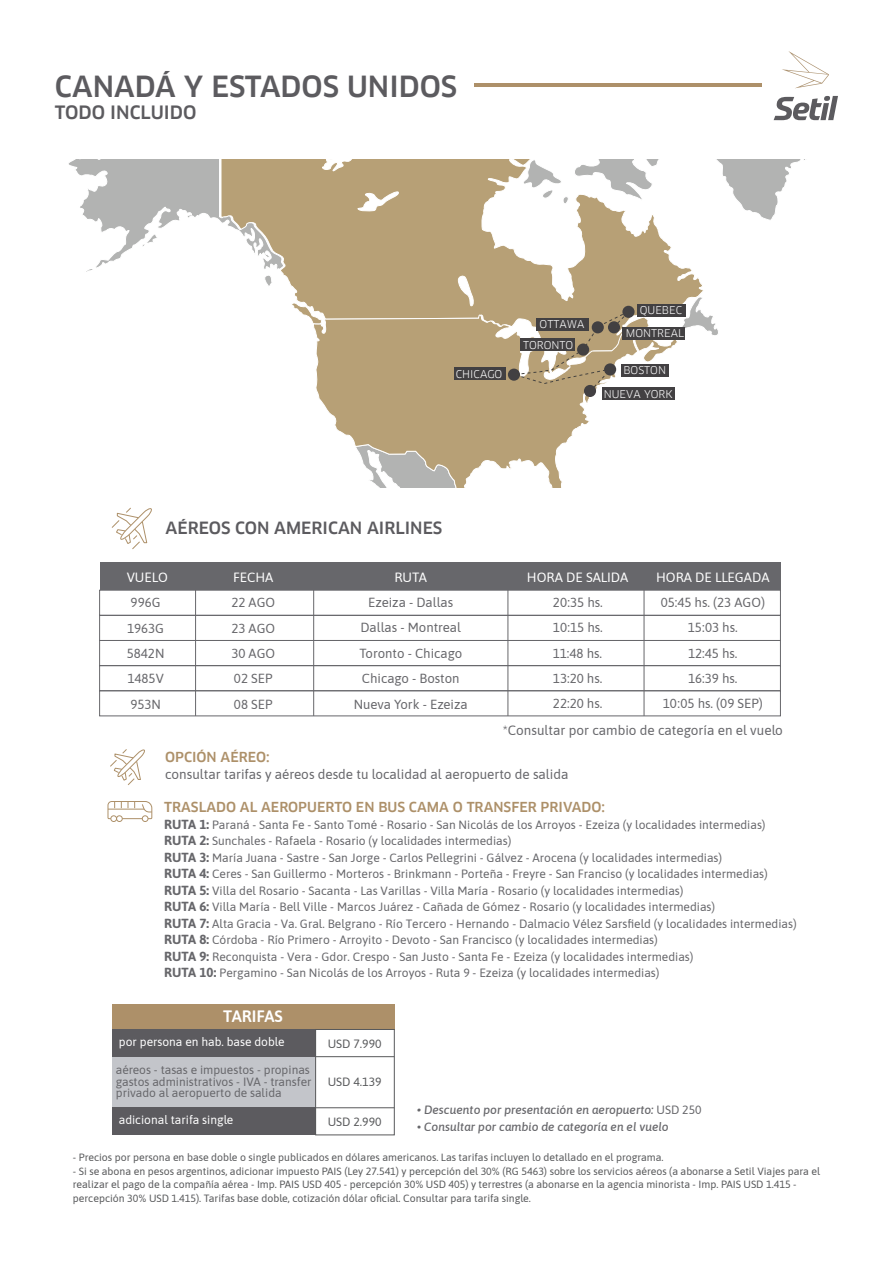
<style>
.page{position:relative;width:893px;height:1263px;background:#fff}
.page>*{position:absolute;margin:0;border:0;box-sizing:border-box;transform-origin:0 0}
.t1{font:500 28.5px "Clan";color:#5c5b5f}
.t2{font:500 18px "Clan";color:#5c5b5f}
.t3{font:500 16.5px "Clan";color:#5c5b5f}
.t4{font:600 16.5px "Asap";color:#fff}
.t5{font:13.5px "Asap";color:#67676b}
.t6{font:500 13.5px "Clan";color:#ad9069}
.t7{font:13.35px "Asap";color:#fff}
.t8{font:13.2px/26.5px "Asap";color:#67676b}
.t9{font:12px/16.5px "Asap";color:#67676b}
.t10{font:italic 500 12px "Asap";color:#67676b}
.t11{font:12px "Asap";color:#fff}
.t12{font:12px "Asap";color:#58595b}
.t13{font:10.5px/13.5px "Asap";color:#58595b}
.t14{font:10.5px "Clan";color:#fff}
.s1{font-weight:700;font-size:13.05px}
.s2{font-weight:400;font-style:normal}
</style>
<div class="page">
<svg style="left:111px;top:507px;width:41px;height:43px"></svg>
<div style="left:100px;top:562px;width:680px;height:28px;background:#67676b"></div>
<div style="left:99px;top:590px;width:682px;height:26px;border:1px solid #67676b"></div>
<div style="left:99px;top:615px;width:682px;height:26px;border:1px solid #67676b"></div>
<div style="left:99px;top:640px;width:682px;height:26px;border:1px solid #67676b"></div>
<div style="left:99px;top:665px;width:682px;height:26px;border:1px solid #67676b"></div>
<div style="left:99px;top:690px;width:682px;height:26px;border:1px solid #67676b"></div>
<hr style="left:195px;top:565px;width:1px;height:151px;background:#67676b">
<hr style="left:313px;top:565px;width:1px;height:151px;background:#67676b">
<hr style="left:508px;top:565px;width:1px;height:151px;background:#67676b">
<hr style="left:644px;top:565px;width:1px;height:151px;background:#67676b">
<hr style="left:474px;top:83px;width:287px;height:3px;background:#ad9069">
<svg style="left:782px;top:51px;width:47px;height:37px"></svg>
<svg style="left:774px;top:96px;width:64px;height:24px"></svg>
<div style="left:111px;top:815px;width:6px;height:7px;border:1px solid #ad9069;border-radius:50%"></div>
<div style="left:116px;top:815px;width:7px;height:7px;border:1px solid #ad9069;border-radius:50%"></div>
<div style="left:142px;top:815px;width:6px;height:7px;border:1px solid #ad9069;border-radius:50%"></div>
<svg style="left:107px;top:801px;width:45px;height:18px"></svg>
<svg style="left:110px;top:749px;width:35px;height:36px"></svg>
<div style="left:112px;top:1004px;width:282px;height:25px;background:#ad9069"></div>
<div style="left:112px;top:1029px;width:204px;height:28px;background:#5c5b5f"></div>
<div style="left:112px;top:1057px;width:204px;height:50px;background:#c3c5ca"></div>
<div style="left:112px;top:1107px;width:204px;height:28px;background:#5c5b5f"></div>
<div style="left:315px;top:1029px;width:79px;height:106px;border:1px solid #58595b"></div>
<hr style="left:316px;top:1056px;width:78px;height:1px;background:#58595b">
<hr style="left:316px;top:1107px;width:78px;height:1px;background:#58595b">
<svg style="left:716px;top:159px;width:89px;height:61px"></svg>
<svg style="left:705px;top:315px;width:13px;height:20px"></svg>
<svg style="left:286px;top:159px;width:419px;height:215px"></svg>
<svg style="left:312px;top:313px;width:327px;height:174px"></svg>
<svg style="left:68px;top:159px;width:218px;height:127px"></svg>
<div style="left:584px;top:385px;width:12px;height:12px;background:#424042;border-radius:50%"></div>
<div style="left:508px;top:369px;width:12px;height:12px;background:#424042;border-radius:50%"></div>
<div style="left:622px;top:306px;width:12px;height:12px;background:#424042;border-radius:50%"></div>
<div style="left:454px;top:367px;width:51px;height:13px;background:#424042"></div>
<div style="left:622px;top:327px;width:63px;height:12px;background:#424042"></div>
<div style="left:621px;top:364px;width:47px;height:13px;background:#424042"></div>
<div style="left:602px;top:388px;width:72px;height:12px;background:#424042"></div>
<div style="left:637px;top:304px;width:48px;height:12px;background:#424042"></div>
<svg style="left:510px;top:308px;width:123px;height:83px"></svg>
<h1 class="t1" style="left:55px;top:71px;width:404px">CANADÁ Y ESTADOS UNIDOS</h1>
<h2 class="t2" style="left:55px;top:103px;width:143px">TODO INCLUIDO</h2>
<p class="t14" style="left:456px;top:368px;width:48px">CHICAGO</p>
<p class="t14" style="left:540px;top:318px;width:46px">OTTAWA</p>
<p class="t14" style="left:523px;top:339px;width:52px">TORONTO</p>
<p class="t14" style="left:640px;top:304px;width:44px">QUEBEC</p>
<p class="t14" style="left:626px;top:327px;width:60px">MONTREAL</p>
<p class="t14" style="left:623px;top:365px;width:44px">BOSTON</p>
<p class="t14" style="left:604px;top:388px;width:70px">NUEVA YORK</p>
<h3 class="t3" style="left:166px;top:518px;width:278px">AÉREOS CON AMERICAN AIRLINES</h3>
<p class="t7" style="left:127px;top:568px;width:43px">VUELO</p>
<p class="t7" style="left:233px;top:568px;width:42px">FECHA</p>
<p class="t7" style="left:394px;top:568px;width:34px">RUTA</p>
<p class="t7" style="left:527px;top:568px;width:103px">HORA DE SALIDA</p>
<p class="t7" style="left:656px;top:568px;width:115px">HORA DE LLEGADA</p>
<p class="t8" style="left:127px;top:588px;width:39px">996G<br>1963G</p>
<p class="t8" style="left:127px;top:641px;width:39px;line-height:24.9px">5842N<br>1485V</p>
<p class="t8" style="left:231px;top:588px;width:45px">22 AGO<br>23 AGO</p>
<p class="t8" style="left:360px;top:589px;width:102px;line-height:25px;text-align:center">Ezeiza - Dallas<br>Dallas - Montreal</p>
<p class="t8" style="left:231px;top:640px;width:45px">30 AGO</p>
<p class="t8" style="left:359px;top:640px;width:104px">Toronto - Chicago</p>
<p class="t8" style="left:234px;top:665px;width:40px">02 SEP</p>
<p class="t8" style="left:362px;top:665px;width:99px">Chicago - Boston</p>
<p class="t8" style="left:553px;top:588px;width:51px">20:35 hs.</p>
<p class="t8" style="left:661px;top:588px;width:106px">05:45 hs. (23 AGO)</p>
<p class="t8" style="left:553px;top:613px;width:51px">10:15 hs.</p>
<p class="t8" style="left:688px;top:613px;width:51px">15:03 hs.</p>
<p class="t8" style="left:553px;top:639px;width:51px">11:48 hs.</p>
<p class="t8" style="left:688px;top:639px;width:51px">12:45 hs.</p>
<p class="t8" style="left:553px;top:664px;width:51px">13:20 hs.</p>
<p class="t8" style="left:688px;top:664px;width:51px">16:39 hs.</p>
<p class="t8" style="left:130px;top:690px;width:32px">953N</p>
<p class="t8" style="left:234px;top:690px;width:40px">08 SEP</p>
<p class="t8" style="left:354px;top:690px;width:115px">Nueva York - Ezeiza</p>
<p class="t8" style="left:553px;top:689px;width:51px">22:20 hs.</p>
<p class="t8" style="left:663px;top:689px;width:101px">10:05 hs. (09 SEP)</p>
<p class="t5" style="left:503px;top:721px;width:281px">*Consultar por cambio de categoría en el vuelo</p>
<p class="t6" style="left:165px;top:750px;width:106px">OPCIÓN AÉREO:</p>
<p class="t5" style="left:165px;top:764px;width:405px">consultar tarifas y aéreos desde tu localidad al aeropuerto de salida</p>
<p class="t6" style="left:164px;top:800px;width:442px">TRASLADO AL AEROPUERTO EN BUS CAMA O TRANSFER PRIVADO:</p>
<p class="t9" style="left:164px;top:815px;width:634px"><span class="s1">RUTA 1:</span> Paraná - Santa Fe - Santo Tomé - Rosario - San Nicolás de los Arroyos - Ezeiza (y localidades intermedias)<br><span class="s1">RUTA 2:</span> Sunchales - Rafaela - Rosario (y localidades intermedias)<br><span class="s1">RUTA 3:</span> María Juana - Sastre - San Jorge - Carlos Pellegrini - Gálvez - Arocena (y localidades intermedias)<br><span class="s1">RUTA 4:</span> Ceres - San Guillermo - Morteros - Brinkmann - Porteña - Freyre - San Franciso (y localidades intermedias)<br><span class="s1">RUTA 5:</span> Villa del Rosario - Sacanta - Las Varillas - Villa María - Rosario (y localidades intermedias)<br><span class="s1">RUTA 6:</span> Villa María - Bell Ville - Marcos Juárez - Cañada de Gómez - Rosario (y localidades intermedias)<br><span class="s1">RUTA 7:</span> Alta Gracia - Va. Gral. Belgrano - Río Tercero - Hernando - Dalmacio Vélez Sarsfield (y localidades intermedias)<br><span class="s1">RUTA 8:</span> Córdoba - Río Primero - Arroyito - Devoto - San Francisco (y localidades intermedias)<br><span class="s1">RUTA 9:</span> Reconquista - Vera - Gdor. Crespo - San Justo - Santa Fe - Ezeiza (y localidades intermedias)<br><span class="s1">RUTA 10:</span> Pergamino - San Nicolás de los Arroyos - Ruta 9 - Ezeiza (y localidades intermedias)</p>
<h3 class="t4" style="left:223px;top:1005px;width:61px">TARIFAS</h3>
<p class="t11" style="left:119px;top:1033px;width:167px">por persona en hab. base doble</p>
<p class="t9" style="left:116px;top:1063px;width:197px;line-height:11.6px">aéreos - tasas e impuestos - propinas gastos administrativos - IVA - transfer privado al aeropuerto de salida</p>
<p class="t12" style="left:328px;top:1035px;width:55px">USD 7.990</p>
<p class="t12" style="left:328px;top:1073px;width:55px">USD 4.139</p>
<p class="t11" style="left:119px;top:1111px;width:116px">adicional tarifa single</p>
<p class="t12" style="left:328px;top:1113px;width:55px">USD 2.990</p>
<p class="t10" style="left:417px;top:1101px;width:286px">• Descuento por presentación en aeropuerto: <span class="s2">USD 250</span></p>
<p class="t10" style="left:417px;top:1118px;width:253px"><span class="s2">•</span> Consultar por cambio de categoría en el vuelo</p>
<p class="t13" style="left:73px;top:1150px;width:592px">- Precios por persona en base doble o single publicados en dólares americanos. Las tarifas incluyen lo detallado en el programa.</p>
<p class="t13" style="left:73px;top:1164px;width:749px">- Si se abona en pesos argentinos, adicionar impuesto PAIS (Ley 27.541) y percepción del 30% (RG 5463) sobre los servicios aéreos (a abonarse a Setil Viajes para el realizar el pago de la compañía aérea - Imp. PAIS USD 405 - percepción 30% USD 405) y terrestres (a abonarse en la agencia minorista - Imp. PAIS USD 1.415 - percepción 30% USD 1.415). Tarifas base doble, cotización dólar oficial. Consultar para tarifa single.</p>
</div>
